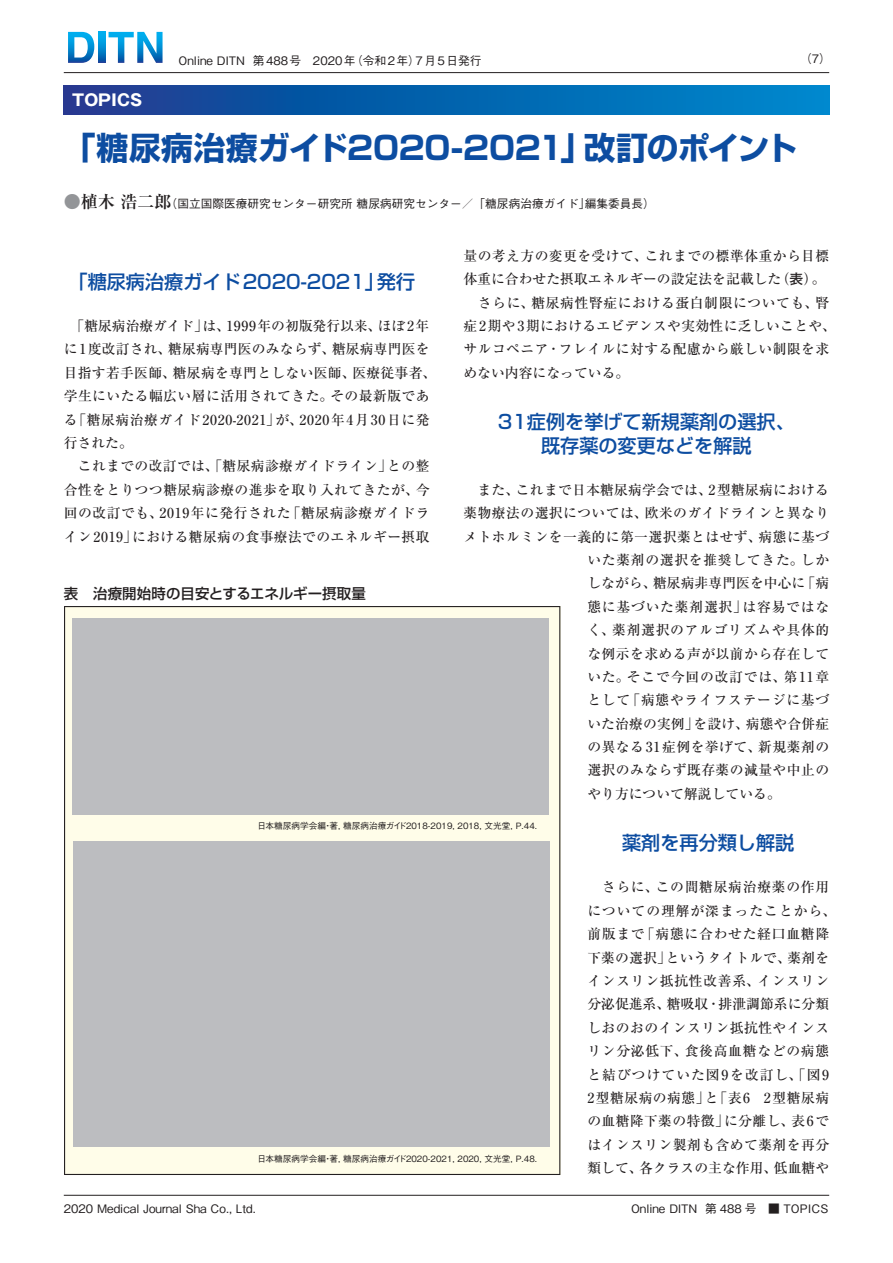
<style>
.page{position:relative;width:893px;height:1263px;background:#fff}
.page>*{position:absolute;margin:0;border:0;box-sizing:border-box;transform-origin:0 0}
.t1{font:700 31.95px "Shin Go Pro";letter-spacing:-.01em;color:#0d4da1}
.t2{font:700 31.95px "Shin Go Pro";letter-spacing:-.05em;color:#0d4da1}
.t3{font:500 19.2px/23.4px "Shin Go Pro";color:#0d4da1;text-align:center}
.t4{font:700 16.95px "Ryumin Pro";color:#231f20}
.t5{font:700 15.9px "Gothic MB101 Pro";color:#fff}
.t6{font:500 14.4px "Shin Go Pro";letter-spacing:.01em;color:#231f20}
.t7{font:500 13.8px/23.4px "Ryumin Pro";letter-spacing:.03em;color:#231f20}
.t8{font:500 13.8px/23.4px "Ryumin Pro";letter-spacing:.05em;color:#231f20}
.t9{font:500 13.8px "Ryumin Pro";color:#231f20}
.t10{font:500 13.8px "Ryumin Pro";letter-spacing:.01em;color:#231f20}
.t11{font:500 13.8px/23.4px "Ryumin Pro";letter-spacing:.075em;color:#231f20}
.t12{font:500 13.8px "Ryumin Pro";letter-spacing:.065em;color:#231f20}
.t13{font:500 13.8px "Ryumin Pro";letter-spacing:-.005em;color:#231f20}
.t14{font:500 13.8px "Ryumin Pro";letter-spacing:.06em;color:#231f20}
.t15{font:500 11.7px "Gothic BBB Pro";color:#231f20}
.t16{font:500 8.7px "Gothic BBB Pro";color:#231f20}
.s1{color:#939598}
.s2{font-family:"Futo Go B101 Pro";font-weight:700}
</style>
<div class="page">
<svg style="left:68px;top:32px;width:26px;height:31px"></svg>
<svg style="left:99px;top:32px;width:6px;height:31px"></svg>
<svg style="left:109px;top:32px;width:54px;height:31px"></svg>
<hr style="left:64px;top:72px;width:765px;height:1px;background:#231f20">
<hr style="left:64px;top:1195px;width:765px;height:1px;background:#231f20">
<svg style="left:64px;top:85px;width:765px;height:30px;background:#0761ad"></svg>
<svg style="left:64px;top:606px;width:496px;height:569px;background:#f4f2e0"></svg>
<div style="left:73px;top:618px;width:476px;height:196px;background:#bcbdc0"></div>
<div style="left:73px;top:841px;width:476px;height:305px;background:#bcbdc0"></div>
<p class="t5" style="left:72px;top:87px;width:71px">TOPICS</p>
<p class="t15" style="left:179px;top:51px;width:68px">Online DITN</p>
<p class="t15" style="left:351px;top:51px;width:70px">（令和2年）</p>
<p class="t15" style="left:253px;top:51px;width:104px">第488号　2020年</p>
<p class="t15" style="left:416px;top:51px;width:67px">7月5日発行</p>
<h1 class="t1" style="left:64px;top:122px;width:530px">「糖尿病治療ガイド2020-2021」</h1>
<h1 class="t2" style="left:584px;top:122px;width:215px">改訂のポイント</h1>
<p class="t4" style="left:64px;top:189px;width:109px"><span class="s1">●</span>植木浩二郎</p>
<p class="t15" style="left:166px;top:195px;width:426px">（国立国際医療研究センター研究所糖尿病研究センター／「糖尿病治療ガイド」</p>
<p class="t15" style="left:585px;top:195px;width:72px">編集委員長(</p>
<p class="t15" style="left:800px;top:50px;width:32px">)7(</p>
<h2 class="t3" style="left:377px;top:268px;width:40px">発行</h2>
<h2 class="t3" style="left:69px;top:268px;width:317px">「糖尿病治療ガイド2020-2021」</h2>
<p class="t9" style="left:226px;top:315px;width:157px">1999年の初版発行以来、</p>
<p class="t7" style="left:378px;top:313px;width:53px">ほぼ2年</p>
<p class="t13" style="left:64px;top:315px;width:146px">　「糖尿病治療ガイド」</p>
<p class="t7" style="left:202px;top:313px;width:29px">は、</p>
<p class="t10" style="left:64px;top:338px;width:109px">に1度改訂され、</p>
<p class="t10" style="left:168px;top:338px;width:169px">糖尿病専門医のみならず、</p>
<p class="t10" style="left:332px;top:338px;width:99px">糖尿病専門医を</p>
<p class="t7" style="left:352px;top:360px;width:86px">医療従事者、</p>
<p class="t7" style="left:64px;top:360px;width:114px">目指す若手医師、</p>
<p class="t7" style="left:173px;top:360px;width:184px">糖尿病を専門としない医師、</p>
<p class="t7" style="left:300px;top:383px;width:131px;text-indent:-236px">学生にいたる幅広い層に活用されてきた。<br>2020年4月30日に発</p>
<p class="t7" style="left:330px;top:383px;width:101px">その最新版であ</p>
<p class="t7" style="left:72px;top:407px;width:209px">「糖尿病治療ガイド2020-2021」</p>
<p class="t7" style="left:275px;top:407px;width:29px">が、</p>
<p class="t7" style="left:64px;top:407px;width:71px">る<br>行された。</p>
<p class="t7" style="left:387px;top:453px;width:44px">との整</p>
<p class="t7" style="left:64px;top:453px;width:330px">　これまでの改訂では、「糖尿病診療ガイドライン」</p>
<p class="t7" style="left:287px;top:477px;width:144px;text-indent:-223px">合性をとりつつ糖尿病診療の進歩を取り入れてきたが、「糖尿病診療ガイドラ</p>
<p class="t7" style="left:416px;top:477px;width:15px">今</p>
<p class="t7" style="left:160px;top:500px;width:133px">2019年に発行された</p>
<p class="t7" style="left:132px;top:500px;width:299px;text-indent:-68px">回の改訂でも、<br>における糖尿病の食事療法でのエネルギー摂取</p>
<p class="t7" style="left:64px;top:524px;width:75px">イン2019」</p>
<p class="t6" style="left:64px;top:581px;width:303px">表　治療開始時の目安とするエネルギー摂取量</p>
<p class="t7" style="left:463px;top:243px;width:186px">量の考え方の変更を受けて、</p>
<p class="t7" style="left:645px;top:243px;width:186px">これまでの標準体重から目標</p>
<p class="t7" style="left:776px;top:266px;width:43px">（<span class="s2">表</span>(</p>
<p class="t9" style="left:463px;top:268px;width:319px">体重に合わせた摂取エネルギーの設定法を記載した</p>
<p class="t7" style="left:812px;top:266px;width:15px">。</p>
<p class="t7" style="left:531px;top:290px;width:288px">糖尿病性腎症における蛋白制限についても、</p>
<p class="t7" style="left:815px;top:290px;width:15px">腎</p>
<p class="t7" style="left:463px;top:290px;width:374px">　さらに、<br>症2期や3期におけるエビデンスや実効性に乏しいことや、サルコペニア･フレイルに対する配慮から厳しい制限を求めない内容になっている。</p>
<h2 class="t3" style="left:498px;top:408px;width:298px">31症例を挙げて新規薬剤の選択、既存薬の変更などを解説</h2>
<p class="t7" style="left:708px;top:477px;width:122px">2型糖尿病における</p>
<p class="t7" style="left:516px;top:477px;width:197px">これまで日本糖尿病学会では、</p>
<p class="t7" style="left:463px;top:477px;width:57px">　また、</p>
<p class="t7" style="left:463px;top:500px;width:186px">薬物療法の選択については、</p>
<p class="t7" style="left:645px;top:500px;width:186px">欧米のガイドラインと異なり</p>
<p class="t7" style="left:463px;top:524px;width:300px">メトホルミンを一義的に第一選択薬とはせず、</p>
<p class="t7" style="left:758px;top:524px;width:72px">病態に基づ</p>
<p class="t8" style="left:802px;top:547px;width:29px;text-indent:-214px">いた薬剤の選択を推奨してきた。<br>「病</p>
<p class="t7" style="left:801px;top:547px;width:30px">しか</p>
<p class="t9" style="left:653px;top:572px;width:154px">糖尿病非専門医を中心に</p>
<p class="t7" style="left:587px;top:570px;width:71px">しながら、</p>
<p class="t6" style="left:590px;top:581px;width:147px">図　糖尿病治療の目標</p>
<p class="t8" style="left:612px;top:594px;width:218px;text-indent:-25px">態に基づいた薬剤選択」<br>薬剤選択のアルゴリズムや具体的</p>
<p class="t7" style="left:742px;top:594px;width:88px">は容易ではな</p>
<p class="t7" style="left:587px;top:617px;width:29px">く、</p>
<p class="t7" style="left:587px;top:641px;width:243px">な例示を求める声が以前から存在して</p>
<p class="t7" style="left:783px;top:664px;width:47px">第11章</p>
<p class="t14" style="left:627px;top:666px;width:161px">そこで今回の改訂では、</p>
<p class="t8" style="left:626px;top:664px;width:204px;text-indent:-39px">いた。<br>「病態やライフステージに基づ</p>
<p class="t7" style="left:587px;top:687px;width:44px">として</p>
<p class="t7" style="left:746px;top:711px;width:85px">病態や合併症</p>
<p class="t10" style="left:587px;top:713px;width:113px">いた治療の実例」</p>
<p class="t7" style="left:694px;top:711px;width:57px">を設け、</p>
<p class="t16" style="left:258px;top:819px;width:281px">日本糖尿病学会編著, 糖尿病治療ガイド2018-2019, 2018, 文光堂 P, .44.</p>
<p class="t16" style="left:324px;top:819px;width:10px">・</p>
<p class="t16" style="left:258px;top:1151px;width:281px">日本糖尿病学会編著, 糖尿病治療ガイド2020-2021, 2020, 文光堂 P, .48.</p>
<p class="t16" style="left:324px;top:1151px;width:10px">・</p>
<p class="t15" style="left:64px;top:1199px;width:193px">2020 Medical Journal Sha Co., Ltd.</p>
<p class="t7" style="left:587px;top:734px;width:243px">の異なる31症例を挙げて、<br>選択のみならず既存薬の減量や中止のやり方について解説している。</p>
<h2 class="t3" style="left:622px;top:829px;width:174px">薬剤を再分類し解説</h2>
<p class="t8" style="left:656px;top:874px;width:175px">この間糖尿病治療薬の作用</p>
<p class="t7" style="left:758px;top:734px;width:73px">新規薬剤の</p>
<p class="t7" style="left:587px;top:874px;width:73px">　さらに、</p>
<p class="t12" style="left:587px;top:900px;width:250px">についての理解が深まったことから、</p>
<p class="t8" style="left:641px;top:921px;width:190px">「病態に合わせた経口血糖降</p>
<p class="t7" style="left:587px;top:921px;width:59px">前版まで</p>
<p class="t10" style="left:666px;top:946px;width:127px">というタイトルで、</p>
<p class="t7" style="left:587px;top:945px;width:85px">下薬の選択」</p>
<p class="t7" style="left:787px;top:945px;width:43px">薬剤を</p>
<p class="t8" style="left:667px;top:968px;width:164px;text-indent:-79px">インスリン抵抗性改善系、<br>糖吸収･排泄調節系に分類</p>
<p class="t7" style="left:757px;top:968px;width:73px">インスリン</p>
<p class="t7" style="left:587px;top:991px;width:84px">分泌促進系、</p>
<p class="t7" style="left:587px;top:1015px;width:243px">しおのおのインスリン抵抗性やインス</p>
<p class="t8" style="left:685px;top:1038px;width:146px">食後高血糖などの病態</p>
<p class="t11" style="left:587px;top:1038px;width:243px">リン分泌低下、<br>と結びつけていた図9を改訂し、「図9<br>2型糖尿病の病態」「表 　6 2型糖尿病</p>
<p class="t7" style="left:705px;top:1085px;width:15px">と</p>
<p class="t7" style="left:791px;top:1108px;width:40px">表6で</p>
<p class="t7" style="left:587px;top:1108px;width:143px">の血糖降下薬の特徴」</p>
<p class="t7" style="left:587px;top:1132px;width:243px">はインスリン製剤も含めて薬剤を再分</p>
<p class="t7" style="left:774px;top:1155px;width:57px">低血糖や</p>
<p class="t7" style="left:724px;top:1108px;width:72px">に分離し、</p>
<p class="t9" style="left:639px;top:1157px;width:140px">各クラスの主な作用、</p>
<p class="t7" style="left:587px;top:1155px;width:57px">類して、</p>
<p class="t15" style="left:631px;top:1199px;width:68px">Online DITN</p>
<p class="t15" style="left:705px;top:1199px;width:125px">第 488 号　■ TOPICS</p>
</div>
